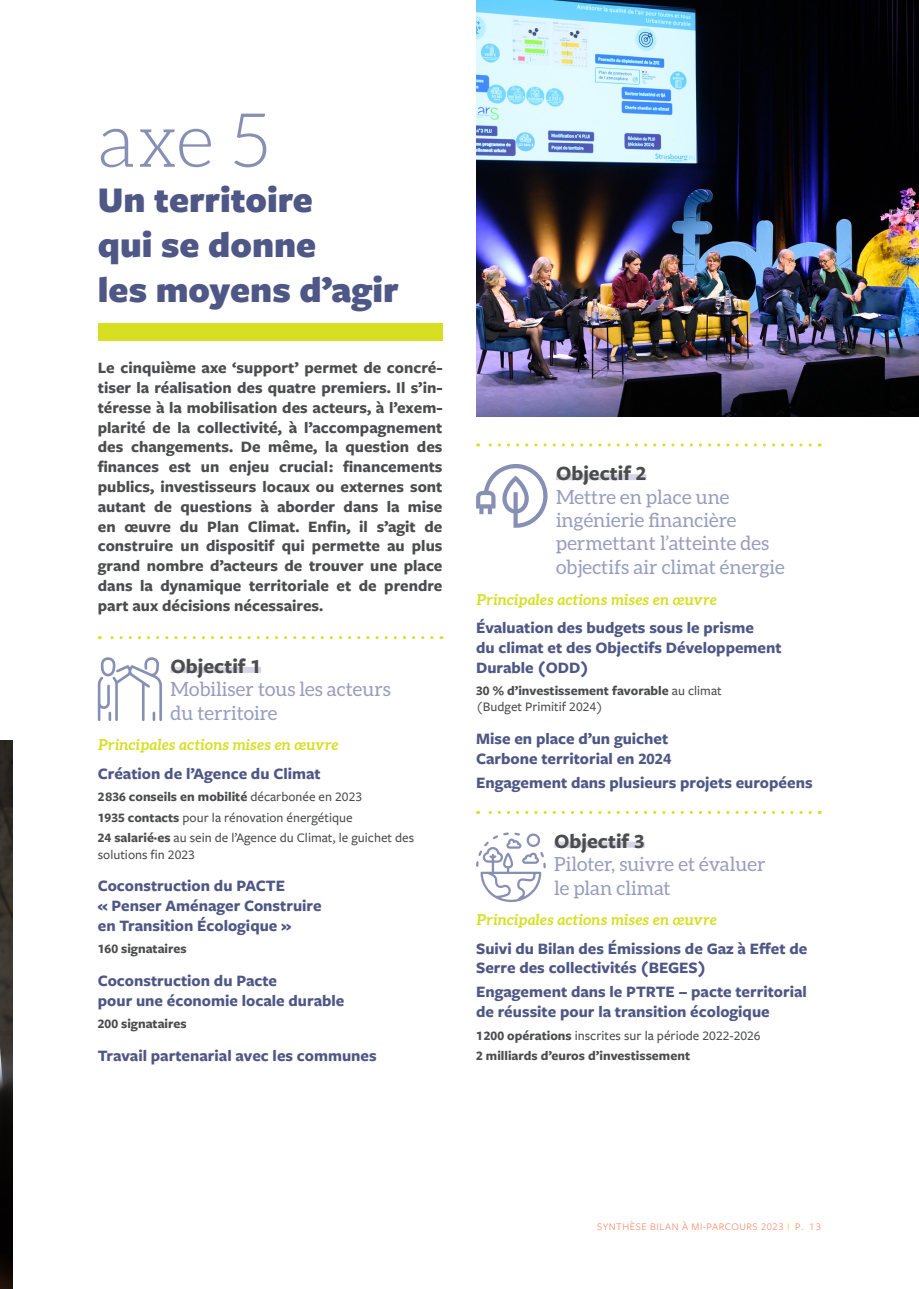
<style>
.page{position:relative;width:919px;height:1289px;background:#fff}
.page>*{position:absolute;margin:0;border:0;box-sizing:border-box;transform-origin:0 0}
.TITRE_AXE_1{font:300 75px "Aleo";color:#878fb5}
.TITRE_AXE_2{font:900 37.5px/45px "Freight Sans Pro";color:#4e5785}
.objectif_5{font:700 21px "Freight Sans Pro";color:#4b4c4d}
.titre_objectif{font:19.5px/23.4px "Aleo";color:#979dbe}
.chapeau{font:700 16.5px/19.8px "Freight Sans Pro";color:#4b4c4d;text-align:justify}
.action{font:700 16.5px/19.8px "Freight Sans Pro";color:#4e5785}
.titre_action{font:italic 700 15px "Aleo";letter-spacing:.01em;color:#d6df21}
.chiffre_clef{font:700 13.5px/16.2px "Freight Sans Pro";color:#4b4c4d}
.chiffre_clef-2{font:500 13.5px/16.2px "Freight Sans Pro";color:#4b4c4d}
.t1{font:10.5px "Freight Sans Pro";letter-spacing:.05em;color:#f58d6b}
.s1{font-weight:500}
.s2{font-weight:700}
.s3{color:#d6df21}
</style>
<div class="page">
<div style="left:170px;top:667px;width:91px;height:6px;background:#d4d6e4"></div>
<svg style="left:99px;top:636px;width:333px;height:3px"></svg>
<div style="left:556px;top:474px;width:90px;height:6px;background:#d4d6e4"></div>
<div style="left:554px;top:841px;width:90px;height:6px;background:#d4d6e4"></div>
<svg style="left:477px;top:443px;width:333px;height:3px"></svg>
<svg style="left:477px;top:811px;width:333px;height:3px"></svg>
<svg style="left:98px;top:657px;width:64px;height:64px"></svg>
<svg style="left:476px;top:464px;width:71px;height:64px"></svg>
<svg style="left:476px;top:832px;width:69px;height:70px"></svg>
<img style="left:0;top:740px;width:13px;height:548px">
<img style="left:476px;top:0;width:442px;height:417px">
<div style="left:98px;top:323px;width:344px;height:17px;background:#d6df21"></div>
<p class="TITRE_AXE_1" style="left:98px;top:100px;width:173px">axe 5</p>
<p class="TITRE_AXE_2" style="left:98px;top:176px;width:302px">Un territoire<br>qui se donne<br>les moyens d’agir</p>
<p class="chapeau" style="left:98px;top:357px;width:346px">Le cinquième axe ‘support’ permet de concré&shy;tiser la réalisation des quatre premiers. Il s’in&shy;téresse à la mobilisation des acteurs, à l’exem&shy;plarité de la collectivité, à l’accompagnement des changements. De même, la question des finances est un enjeu crucial : financements publics, investisseurs locaux ou externes sont autant de questions à aborder dans la mise en œuvre du Plan Climat. Enfin, il s’agit de construire un dispositif qui permette au plus grand nombre d’acteurs de trouver une place dans la dynamique territoriale et de prendre part aux décisions nécessaires.</p>
<p class="objectif_5" style="left:170px;top:651px;width:92px">Objectif 1</p>
<p class="titre_objectif" style="left:170px;top:677px;width:222px">Mobiliser tous les acteurs du territoire</p>
<p class="titre_action" style="left:98px;top:736px;width:242px">Principales actions mises en œuvre</p>
<p class="action" style="left:98px;top:762px;width:224px">Création de l’Agence du Climat</p>
<p class="chiffre_clef" style="left:98px;top:788px;width:266px">2 836 conseils en mobilité <span class="s1">décarbonée en 2023</span></p>
<p class="chiffre_clef-2" style="left:98px;top:808px;width:256px"><span class="s2">1935 contacts</span> pour la rénovation énergétique</p>
<p class="chiffre_clef-2" style="left:98px;top:829px;width:318px"><span class="s2">24 salarié·es</span> au sein de l’Agence du Climat, le guichet des solutions fin 2023</p>
<p class="action" style="left:98px;top:875px;width:225px">Coconstruction du PACTE<br>« Penser Aménager Construire en Transition Écologique »</p>
<p class="chiffre_clef" style="left:98px;top:940px;width:90px">160 signataires</p>
<p class="action" style="left:98px;top:969px;width:248px">Coconstruction du Pacte<br>pour une économie locale durable</p>
<p class="chiffre_clef" style="left:98px;top:1015px;width:90px">200 signataires</p>
<p class="action" style="left:98px;top:1044px;width:280px">Travail partenarial avec les communes</p>
<p class="objectif_5" style="left:556px;top:459px;width:92px">Objectif 2</p>
<p class="titre_objectif" style="left:556px;top:484px;width:230px">Mettre en place une ingénierie financière permettant l’atteinte des objectifs air climat énergie</p>
<p class="titre_action" style="left:476px;top:590px;width:242px">Principales actions mises en œuvre</p>
<p class="action" style="left:476px;top:617px;width:307px">Évaluation des budgets sous le prisme<br>du climat et des Objectifs Développement<br>Durable (ODD)</p>
<p class="chiffre_clef" style="left:476px;top:682px;width:247px">30 % d’investissement favorable <span class="s1">au climat (Budget Primitif 2024)</span></p>
<p class="action" style="left:476px;top:728px;width:197px">Mise en place d’un guichet<br>Carbone territorial en 2024</p>
<p class="action" style="left:476px;top:771px;width:338px">Engagement dans plusieurs projets européens</p>
<p class="objectif_5" style="left:554px;top:826px;width:92px">Objectif 3</p>
<p class="titre_objectif" style="left:554px;top:852px;width:213px">Piloter, suivre et évaluer le plan climat</p>
<p class="titre_action" style="left:476px;top:911px;width:242px">Principales actions mises en œuvre</p>
<p class="action" style="left:476px;top:937px;width:333px">Suivi du Bilan des Émissions de Gaz à Effet de<br>Serre des collectivités (BEGES)</p>
<p class="action" style="left:476px;top:981px;width:332px">Engagement dans le PTRTE – pacte territorial de réussite pour la transition écologique</p>
<p class="chiffre_clef-2" style="left:476px;top:1026px;width:286px"><span class="s2">1 200 opérations</span> inscrites sur la période 2022-2026</p>
<p class="chiffre_clef" style="left:476px;top:1047px;width:215px">2 milliards d’euros d’investissement</p>
<p class="t1" style="left:597px;top:1219px;width:225px">SYNTHÈSE BILAN À MI-PARCOURS 2023 <span class="s3">I</span> P. 13</p>
</div>
